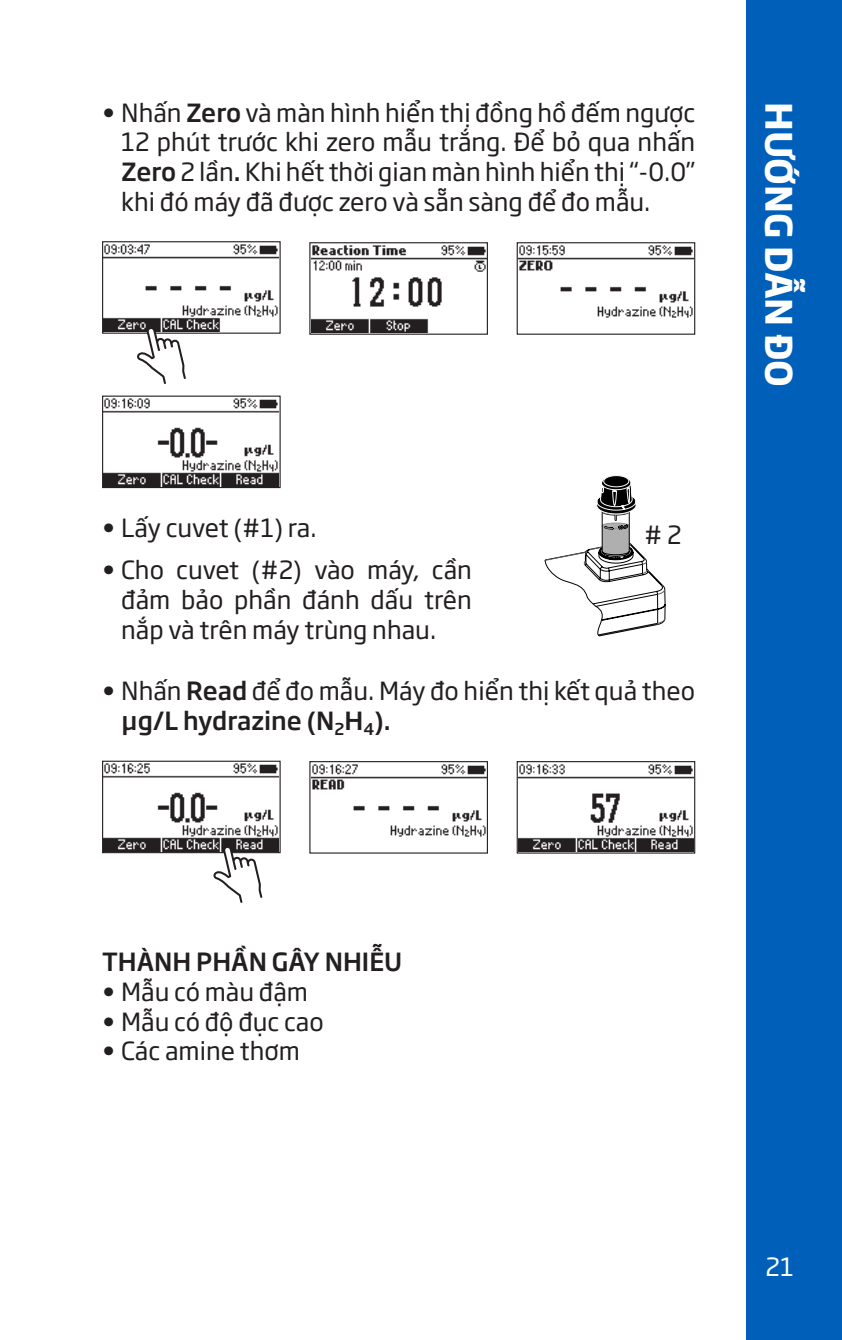
<style>
.page{position:relative;width:842px;height:1340px;background:#fff}
.page>*{position:absolute;margin:0;border:0;box-sizing:border-box;transform-origin:0 0}
.t1{font:700 36px "SVN Soho Gothic";color:#fff}
.body_text_MAN{font:24.75px/29.7px "SVN Soho Gothic";color:#231f20;text-align:justify}
.body_text_MAN-2{font:500 24.75px "SVN Soho Gothic";color:#231f20}
.t2{font:24.75px "SVN Soho Gothic";color:#fff}
.s1{font-weight:500}
</style>
<div class="page">
<div style="left:746px;top:0;width:96px;height:1339px;background:#005fb9"></div>
<img style="left:104px;top:244px;width:175px;height:88px">
<div style="left:102px;top:241px;width:179px;height:93px;border:1px solid #231f20"></div>
<svg style="left:137px;top:327px;width:49px;height:57px"></svg>
<img style="left:311px;top:245px;width:175px;height:88px">
<div style="left:309px;top:242px;width:179px;height:93px;border:1px solid #231f20"></div>
<img style="left:519px;top:245px;width:174px;height:73px">
<div style="left:517px;top:242px;width:178px;height:93px;border:1px solid #231f20"></div>
<img style="left:104px;top:398px;width:175px;height:88px">
<div style="left:102px;top:395px;width:179px;height:93px;border:1px solid #231f20"></div>
<img style="left:104px;top:763px;width:175px;height:88px">
<div style="left:102px;top:760px;width:179px;height:93px;border:1px solid #231f20"></div>
<svg style="left:213px;top:845px;width:49px;height:58px"></svg>
<img style="left:311px;top:764px;width:175px;height:73px">
<div style="left:309px;top:761px;width:179px;height:92px;border:1px solid #231f20"></div>
<img style="left:519px;top:764px;width:174px;height:87px">
<div style="left:517px;top:761px;width:178px;height:92px;border:1px solid #231f20"></div>
<svg style="left:544px;top:475px;width:122px;height:162px"></svg>
<p class="body_text_MAN" style="left:121px;top:96px;width:576px;text-indent:-19px">• Nhấn <span class="s1">Zero</span> và màn hình hiển thị đồng hồ đếm ngược 12 phút trước khi zero mẫu trắng. Để bỏ qua nhấn <span class="s1">Zero</span> 2 lần<span class="s1">.</span> Khi hết thời gian màn hình hiển thị “-0.0” khi đó máy đã được zero và sẵn sàng để đo mẫu.</p>
<p class="body_text_MAN" style="left:102px;top:511px;width:216px">• Lấy cuvet (#1) ra.</p>
<p class="body_text_MAN" style="left:121px;top:554px;width:352px;text-indent:-19px">• Cho cuvet (#2) vào máy, cần đảm bảo phần đánh dấu trên nắp và trên máy trùng nhau.</p>
<p class="body_text_MAN" style="left:121px;top:675px;width:575px;text-indent:-19px">• Nhấn <span class="s1">Read</span> để đo mẫu. Máy đo hiển thị kết quả theo <span class="s1">µg/L hydrazine (N</span><sub>2</sub><span class="s1">H</span><sub>4</sub><span class="s1">).</span></p>
<p class="body_text_MAN" style="left:644px;top:518px;width:39px"># 2</p>
<h1 class="t1" style="left:807px;top:102px;width:286px;rotate:90deg">HƯỚNG DẪN ĐO</h1>
<p class="body_text_MAN-2" style="left:102px;top:942px;width:302px">THÀNH PHẦN GÂY NHIỄU</p>
<p class="body_text_MAN" style="left:102px;top:975px;width:208px">• Mẫu có màu đậm</p>
<p class="body_text_MAN" style="left:102px;top:1005px;width:223px">• Mẫu có độ đục cao</p>
<p class="body_text_MAN" style="left:102px;top:1034px;width:200px">• Các amine thơm</p>
<p class="t2" style="left:765px;top:1247px;width:30px">21</p>
</div>
